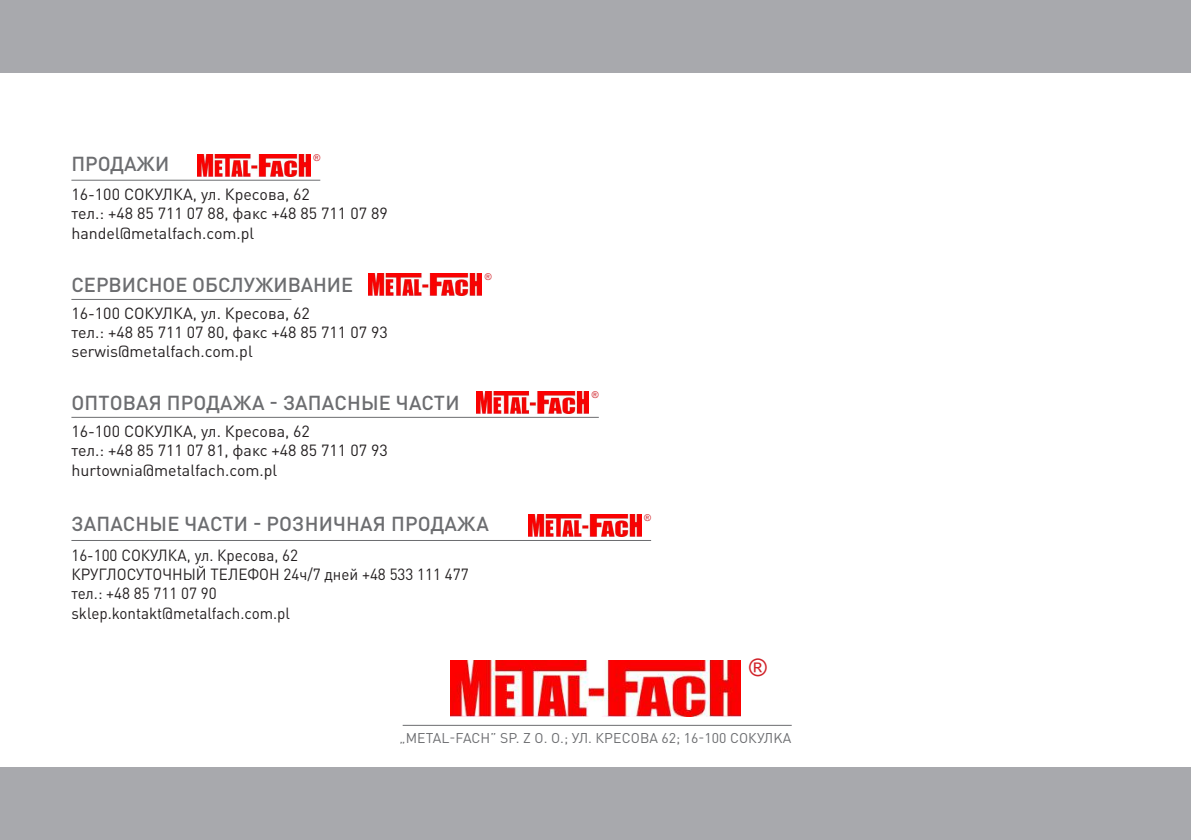
<style>
.page{position:relative;width:1191px;height:840px;background:#fff}
.page>*{position:absolute;margin:0;border:0;box-sizing:border-box;transform-origin:0 0}
.t1{font:24px "Arial";color:#d1232a}
.t2{font:500 20px "DIN Pro";color:#6c6d70}
.t3{font:16px/19.2px "DIN Pro";color:#231f20}
.t4{font:16px/19.2px "DIN Pro";color:#231f20;scale:.95 1}
.t5{font:14px "DIN Pro";letter-spacing:.01em;color:#6c6d70}
.t6{font:9.2px "Arial";color:#d1232a}
</style>
<div class="page">
<div style="left:0;top:0;width:1191px;height:72px;background:#a8a9ad"></div>
<div style="left:0;top:767px;width:1191px;height:72px;background:#a8a9ad"></div>
<hr style="left:403px;top:724px;width:388px;height:1px;background:#6c6d70">
<img style="left:450px;top:660px;width:291px;height:56px">
<hr style="left:71px;top:180px;width:249px;height:1px;background:#6c6d70">
<img style="left:198px;top:154px;width:112px;height:22px">
<hr style="left:71px;top:299px;width:220px;height:1px;background:#6c6d70">
<img style="left:369px;top:273px;width:112px;height:22px">
<hr style="left:71px;top:417px;width:528px;height:1px;background:#6c6d70">
<img style="left:476px;top:391px;width:113px;height:22px">
<hr style="left:71px;top:540px;width:580px;height:1px;background:#6c6d70">
<img style="left:528px;top:514px;width:113px;height:22px">
<p class="t2" style="left:71px;top:147px;width:99px">ПРОДАЖИ</p>
<p class="t6" style="left:313px;top:151px;width:8px">®</p>
<p class="t3" style="left:71px;top:183px;width:318px">16-100 СОКУЛКА, ул. Кресова, 62<br>тел.: +48 85 711 07 88, факс +48 85 711 07 89 handel@metalfach.com.pl</p>
<p class="t2" style="left:71px;top:268px;width:283px">СЕРВИСНОЕ ОБСЛУЖИВАНИЕ</p>
<p class="t3" style="left:71px;top:301px;width:318px">16-100 СОКУЛКА, ул. Кресова, 62<br>тел.: +48 85 711 07 80, факс +48 85 711 07 93 serwis@metalfach.com.pl</p>
<p class="t2" style="left:72px;top:386px;width:389px">ОПТОВАЯ ПРОДАЖА - ЗАПАСНЫЕ ЧАСТИ</p>
<p class="t6" style="left:485px;top:270px;width:8px">®</p>
<p class="t6" style="left:592px;top:388px;width:8px">®</p>
<p class="t3" style="left:71px;top:420px;width:318px">16-100 СОКУЛКА, ул. Кресова, 62<br>тел.: +48 85 711 07 81, факс +48 85 711 07 93 hurtownia@metalfach.com.pl</p>
<p class="t2" style="left:72px;top:507px;width:419px">ЗАПАСНЫЕ ЧАСТИ - РОЗНИЧНАЯ ПРОДАЖА</p>
<p class="t6" style="left:644px;top:511px;width:8px">®</p>
<p class="t4" style="left:71px;top:543px;width:419px">16-100 СОКУЛКА, ул. Кресова, 62<br>КРУГЛОСУТОЧНЫЙ ТЕЛЕФОН 24ч/7 дней +48 533 111 477 тел.: +48 85 711 07 90<br>sklep.kontakt@metalfach.com.pl</p>
<h1 class="t1" style="left:749px;top:651px;width:19px">®</h1>
<p class="t5" style="left:399px;top:726px;width:393px">„METAL-FACH” SP. Z O. O.; УЛ. КРЕСОВА 62; 16-100 СОКУЛKA</p>
</div>
